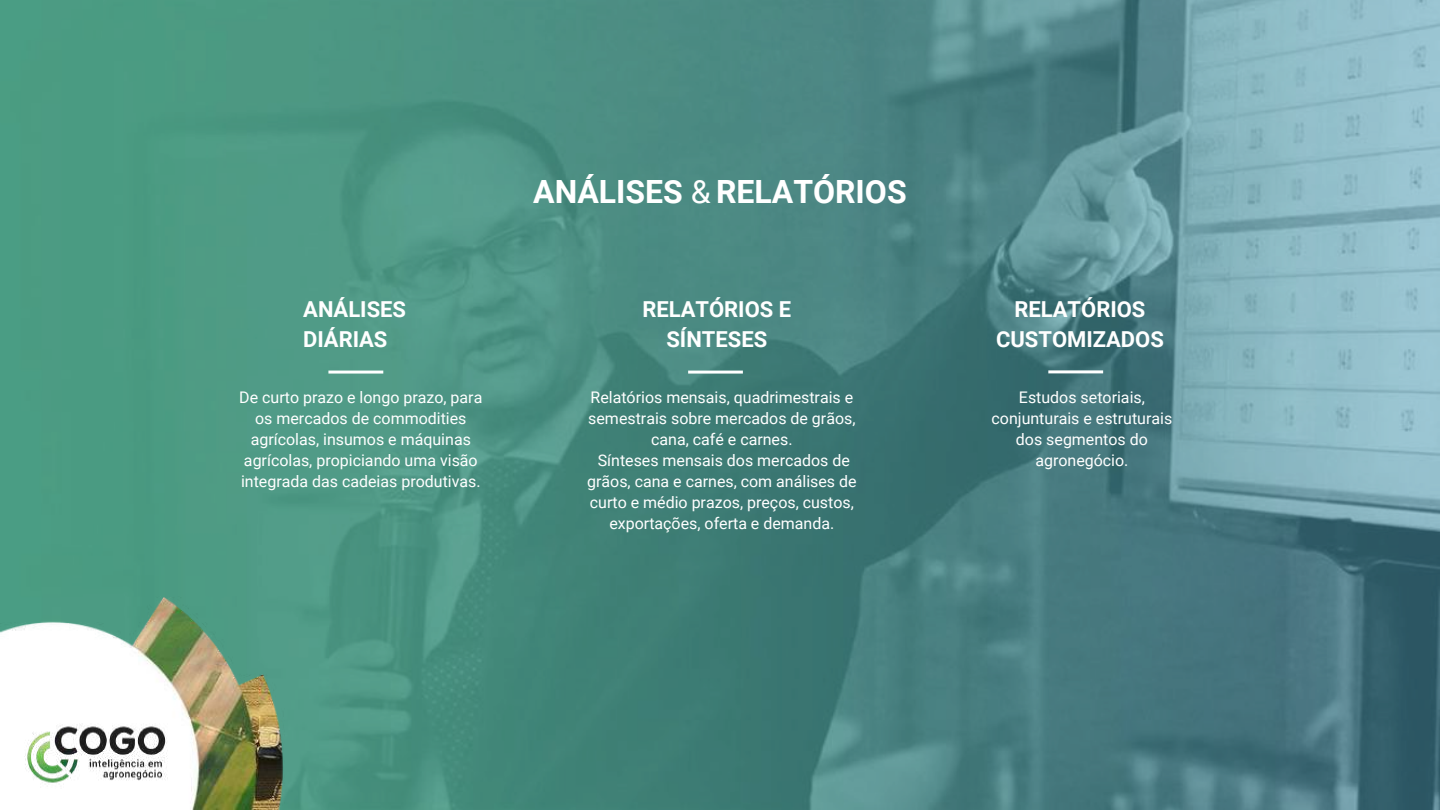
<style>
.page{position:relative;width:1440px;height:810px;background:#fff}
.page>*{position:absolute;margin:0;border:0;box-sizing:border-box;transform-origin:0 0}
.t1{font:700 32px "Roboto";color:#fff}
.t2{font:700 22px/30px "Roboto";color:#fff;text-align:center}
.t3{font:16px/21px "Roboto";color:#fff;text-align:center}
.s1{font-weight:400}
</style>
<div class="page">
<img style="left:0;top:0;width:1440px;height:810px">
<hr style="left:328px;top:371px;width:55px;height:3px;background:#fff">
<hr style="left:688px;top:371px;width:55px;height:3px;background:#fff">
<hr style="left:1048px;top:370px;width:55px;height:3px;background:#fff">
<img style="left:0;top:589px;width:333px;height:220px">
<img style="left:0;top:700px;width:191px;height:109px">
<h1 class="t1" style="left:533px;top:173px;width:375px">ANÁLISES <span class="s1">&amp;</span> RELATÓRIOS</h1>
<h2 class="t2" style="left:303px;top:294px;width:104px;text-align:left">ANÁLISES<br>DIÁRIAS</h2>
<h2 class="t2" style="left:642px;top:294px;width:150px">RELATÓRIOS E<br>SÍNTESES</h2>
<h2 class="t2" style="left:996px;top:294px;width:169px">RELATÓRIOS<br>CUSTOMIZADOS</h2>
<p class="t3" style="left:239px;top:387px;width:245px">De curto prazo e longo prazo, para os mercados de commodities agrícolas, insumos e máquinas agrícolas, propiciando uma visão integrada das cadeias produtivas.</p>
<p class="t3" style="left:587px;top:387px;width:271px">Relatórios mensais, quadrimestrais e semestrais sobre mercados de grãos, cana, café e carnes.<br>Sínteses mensais dos mercados de grãos, cana e carnes, com análises de curto e médio prazos, preços, custos, exportações, oferta e demanda.</p>
<p class="t3" style="left:992px;top:387px;width:182px">Estudos setoriais, conjunturais e estruturais dos segmentos do agronegócio.</p>
</div>
